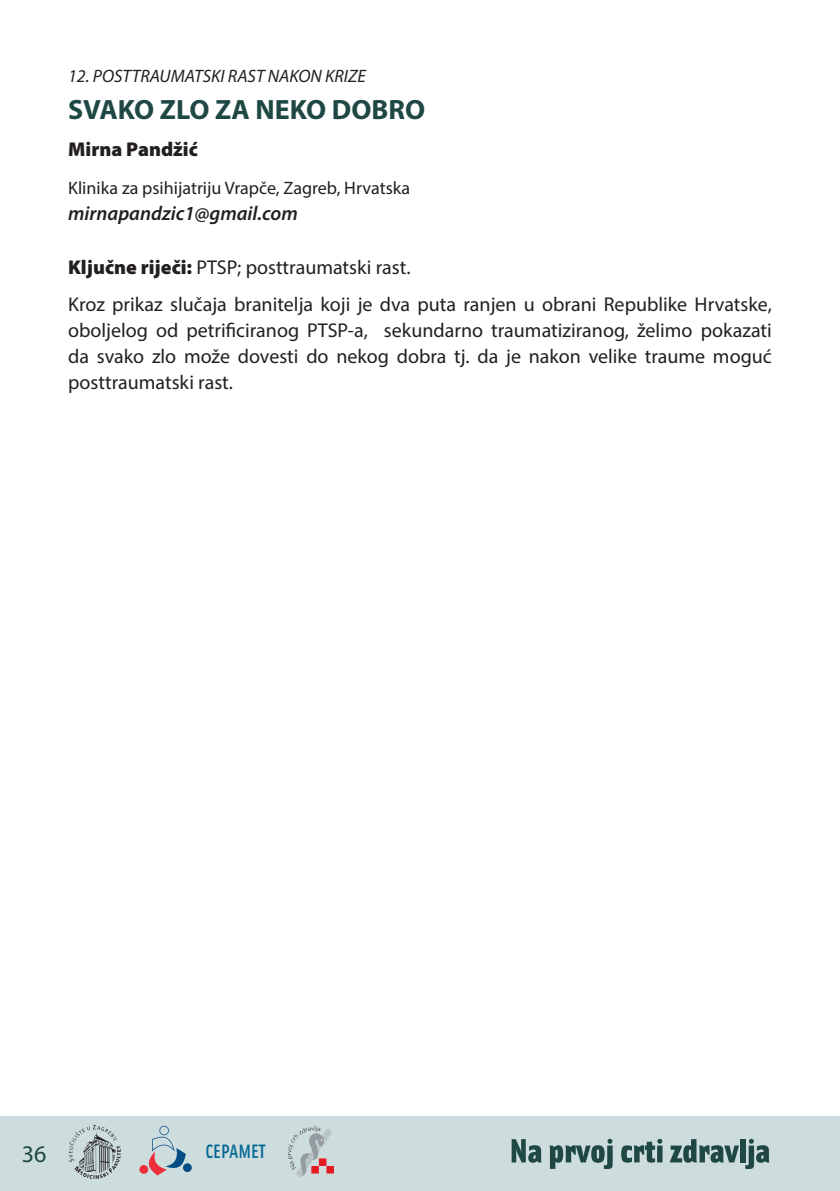
<style>
.page{position:relative;width:840px;height:1191px;background:#fff}
.page>*{position:absolute;margin:0;border:0;box-sizing:border-box;transform-origin:0 0}
.t1{font:700 28px "Myriad Pro";color:#1f4844}
.t2{font:24px "Myriad Pro";color:#1f4844}
.t3{font:20px/26px "Myriad Pro";color:#231f20}
.t4{font:italic 600 20px "Myriad Pro";color:#231f20}
.t5{font:900 20px "Myriad Pro";color:#231f20}
.t6{font:500 19.4px "Solex";color:#006694}
.t7{font:18px "Myriad Pro";color:#231f20}
.t8{font:italic 18px "Myriad Pro";color:#231f20}
.s1{font-weight:900}
</style>
<div class="page">
<div style="left:0;top:1116px;width:839px;height:75px;background:#cddcdc"></div>
<svg style="left:511px;top:1139px;width:30px;height:23px"></svg>
<svg style="left:549px;top:1138px;width:63px;height:31px"></svg>
<svg style="left:621px;top:1138px;width:41px;height:24px"></svg>
<svg style="left:670px;top:1139px;width:68px;height:23px"></svg>
<div style="left:739px;top:1139px;width:6px;height:23px;background:#1f4844"></div>
<svg style="left:744px;top:1138px;width:25px;height:31px"></svg>
<svg style="left:145px;top:1125px;width:41px;height:50px"></svg>
<div style="left:183px;top:1163px;width:9px;height:9px;background:#034d84;border-radius:50%"></div>
<div style="left:139px;top:1165px;width:9px;height:8px;background:#ee2f3b;border-radius:50%"></div>
<div style="left:326px;top:1166px;width:7px;height:7px;background:#e51a23"></div>
<svg style="left:288px;top:1125px;width:43px;height:51px"></svg>
<svg style="left:69px;top:1125px;width:52px;height:53px"></svg>
<p class="t8" style="left:68px;top:64px;width:299px">12. POSTTRAUMATSKI RAST NAKON KRIZE</p>
<h1 class="t1" style="left:68px;top:91px;width:358px">SVAKO ZLO ZA NEKO DOBRO</h1>
<p class="t5" style="left:68px;top:138px;width:131px">Mirna Pandžić</p>
<p class="t7" style="left:68px;top:176px;width:343px">Klinika za psihijatriju Vrapče, Zagreb, Hrvatska</p>
<p class="t4" style="left:68px;top:200px;width:231px">mirnapandzic1@gmail.com</p>
<p class="t3" style="left:68px;top:248px;width:704px;line-height:37.4px"><span class="s1">Ključne riječi:</span> PTSP; posttraumatski rast.<br>Kroz prikaz slučaja branitelja koji je dva puta ranjen u obrani Republike Hrvatske,</p>
<p class="t3" style="left:68px;top:317px;width:705px;text-align:justify">oboljelog od petrificiranog PTSP-a, sekundarno traumatiziranog, želimo pokazati da svako zlo može dovesti do nekog dobra tj. da je nakon velike traume moguć posttraumatski rast.</p>
<p class="t2" style="left:22px;top:1139px;width:26px">36</p>
<p class="t6" style="left:205px;top:1138px;width:62px">CEPAMET</p>
</div>
